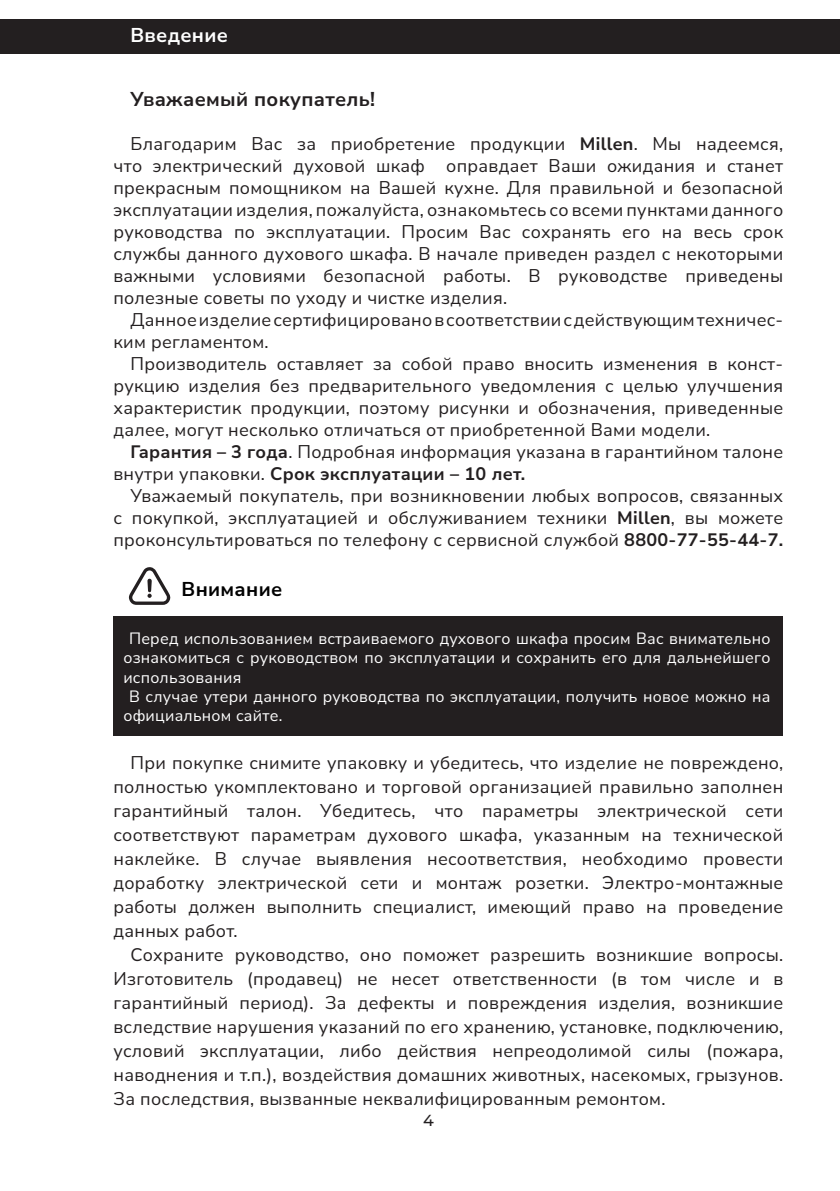
<style>
.page{position:relative;width:840px;height:1191px;background:#fff}
.page>*{position:absolute;margin:0;border:0;box-sizing:border-box;transform-origin:0 0}
.Заголовок_10_Bold_It{font:700 20px "Nunito Sans";letter-spacing:.015em;color:#231f20}
.Заголовок_10_Bold_It-2{font:700 20px "Nunito Sans";letter-spacing:.015em;color:#fff}
.Заголовок_10_Bold_It-3{font:700 20px "Nunito Sans";letter-spacing:.015em;color:#000}
.Заголовок_10_Bold_It-4{font:18px/22px "Nunito Sans";letter-spacing:.015em;color:#231f20;text-align:justify}
.Заголовок_9_Bold{font:16px/19.2px "Nunito Sans";letter-spacing:.015em;color:#fff;text-align:justify}
.t1{font:500 16px "Montserrat";color:#231f20}
.s1{font-weight:700}
</style>
<div class="page">
<div style="left:0;top:19px;width:839px;height:35px;background:#231f20"></div>
<div style="left:113px;top:616px;width:669px;height:120px;background:#231f20"></div>
<svg style="left:129px;top:567px;width:42px;height:38px"></svg>
<p class="Заголовок_10_Bold_It-2" style="left:130px;top:21px;width:99px">Введение</p>
<p class="Заголовок_10_Bold_It" style="left:130px;top:85px;width:246px">Уважаемый покупатель!</p>
<p class="Заголовок_10_Bold_It-4" style="left:113px;top:132px;width:670px;text-indent:17px">Благодарим Вас за приобретение продукции <span class="s1">Millen</span>. Мы надеемся, что электрический духовой шкаф оправдает Ваши ожидания и станет прекрасным помощником на Вашей кухне. Для правильной и безопасной эксплуатации изделия, пожалуйста, ознакомьтесь со всеми пунктами данного руководства по эксплуатации. Просим Вас сохранять его на весь срок службы данного духового шкафа. В начале приведен раздел с некоторыми важными условиями безопасной работы. В руководстве приведены полезные советы по уходу и чистке изделия.</p>
<p class="Заголовок_10_Bold_It-4" style="left:113px;top:308px;width:670px;text-indent:17px">Данное изделие сертифицировано в соответствии с действующим техничес&shy;ким регламентом.</p>
<p class="Заголовок_10_Bold_It-4" style="left:113px;top:352px;width:670px;text-indent:17px">Производитель оставляет за собой право вносить изменения в конст&shy;рукцию изделия без предварительного уведомления с целью улучшения характеристик продукции, поэтому рисунки и обозначения, приведенные далее, могут несколько отличаться от приобретенной Вами модели.</p>
<p class="Заголовок_10_Bold_It-4" style="left:113px;top:440px;width:670px;text-indent:17px"><span class="s1">Гарантия – 3 года</span>. Подробная информация указана в гарантийном талоне внутри упаковки. <span class="s1">Срок эксплуатации – 10 лет.</span></p>
<p class="Заголовок_10_Bold_It-4" style="left:113px;top:484px;width:670px;text-indent:17px">Уважаемый покупатель, при возникновении любых вопросов, связанных с покупкой, эксплуатацией и обслуживанием техники <span class="s1">Millen</span>, вы можете проконсультироваться по телефону с сервисной службой <span class="s1">8800-77-55-44-7.</span></p>
<p class="Заголовок_10_Bold_It-3" style="left:181px;top:575px;width:102px">Внимание</p>
<p class="Заголовок_9_Bold" style="left:123px;top:628px;width:648px;text-indent:6px">Перед использованием встраиваемого духового шкафа просим Вас внимательно ознакомиться с руководством по эксплуатации и сохранить его для дальнейшего использования</p>
<p class="Заголовок_9_Bold" style="left:123px;top:686px;width:648px;text-indent:6px">В случае утери данного руководства по эксплуатации, получить новое можно на официальном сайте.</p>
<p class="Заголовок_10_Bold_It-4" style="left:113px;top:749px;width:670px;line-height:24px;text-indent:17px">При покупке снимите упаковку и убедитесь, что изделие не повреждено, полностью укомплектовано и торговой организацией правильно заполнен гарантийный талон. Убедитесь, что параметры электрической сети соответствуют параметрам духового шкафа, указанным на технической наклейке. В случае выявления несоответствия, необходимо провести доработку электрической сети и монтаж розетки. Электро-монтажные работы должен выполнить специалист, имеющий право на проведение данных работ.</p>
<p class="Заголовок_10_Bold_It-4" style="left:113px;top:941px;width:670px;line-height:24px;text-indent:17px">Сохраните руководство, оно поможет разрешить возникшие вопросы.<br>Изготовитель (продавец) не несет ответственности (в том числе и в гарантийный период). За дефекты и повреждения изделия, возникшие вследствие нарушения указаний по его хранению, установке, подключению, условий эксплуатации, либо действия непреодолимой силы (пожара, наводнения и т.п.), воздействия домашних животных, насекомых, грызунов.<br>За последствия, вызванные неквалифицированным ремонтом.</p>
<p class="t1" style="left:423px;top:1108px;width:12px">4</p>
</div>
